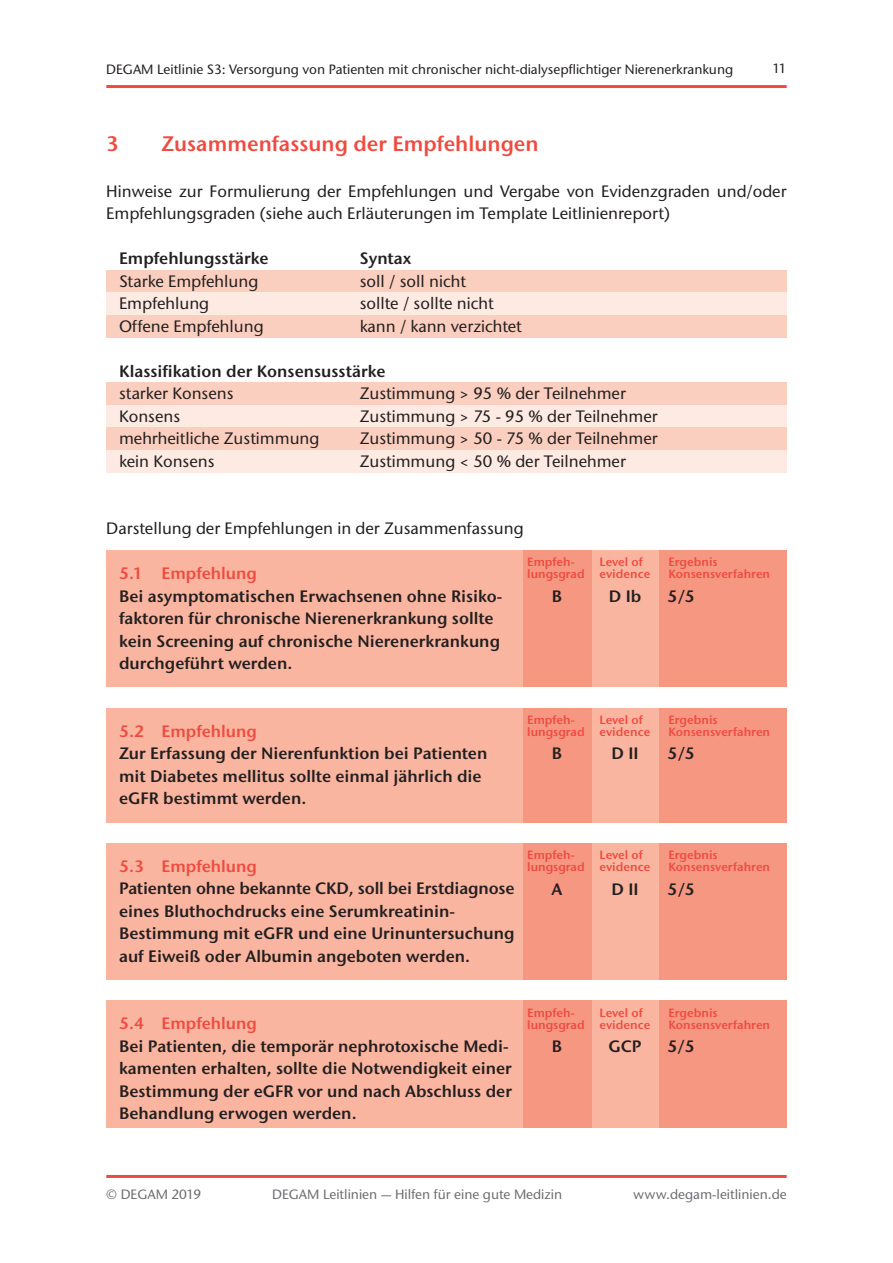
<style>
.page{position:relative;width:893px;height:1263px;background:#fff}
.page>*{position:absolute;margin:0;border:0;box-sizing:border-box;transform-origin:0 0}
.t1{font:600 21px "Stone Sans ITC Pro";color:#ef4b40}
.t2{font:600 16.5px/22.5px "Stone Sans ITC Pro";color:#231f20}
.t3{font:500 16.5px/22.5px "Stone Sans ITC Std";color:#231f20}
.t4{font:600 16.5px "Stone Sans ITC Pro";color:#ef4b40}
.t5{font:500 13.5px "Stone Sans ITC Std";color:#231f20}
.t6{font:500 13.5px "Stone Sans ITC Std";color:#6c6d70}
.t7{font:600 12px/12px "Stone Sans ITC Pro";color:#ef4b40}
</style>
<div class="page">
<div style="left:106px;top:270px;width:681px;height:23px;background:#fbcfbf"></div>
<div style="left:106px;top:293px;width:681px;height:22px;background:#fdebe3"></div>
<div style="left:106px;top:382px;width:681px;height:23px;background:#fbcfbf"></div>
<div style="left:106px;top:405px;width:681px;height:22px;background:#fdebe3"></div>
<div style="left:106px;top:450px;width:681px;height:23px;background:#fdebe3"></div>
<div style="left:106px;top:427px;width:681px;height:23px;background:#fbcfbf"></div>
<div style="left:106px;top:315px;width:681px;height:23px;background:#fbcfbf"></div>
<div style="left:106px;top:550px;width:681px;height:136px;background:#f9b5a0"></div>
<div style="left:106px;top:708px;width:681px;height:114px;background:#f9b5a0"></div>
<div style="left:106px;top:843px;width:681px;height:136px;background:#f9b5a0"></div>
<div style="left:106px;top:1000px;width:681px;height:128px;background:#f9b5a0"></div>
<div style="left:659px;top:550px;width:128px;height:136px;background:#f69782"></div>
<div style="left:659px;top:708px;width:128px;height:114px;background:#f69782"></div>
<div style="left:659px;top:843px;width:128px;height:136px;background:#f69782"></div>
<div style="left:659px;top:1000px;width:128px;height:128px;background:#f69782"></div>
<div style="left:523px;top:550px;width:68px;height:136px;background:#f69782"></div>
<div style="left:523px;top:708px;width:68px;height:114px;background:#f69782"></div>
<div style="left:523px;top:843px;width:68px;height:136px;background:#f69782"></div>
<div style="left:523px;top:1000px;width:68px;height:128px;background:#f69782"></div>
<hr style="left:106px;top:85px;width:681px;height:3px;background:#ef4b40">
<hr style="left:106px;top:1175px;width:681px;height:3px;background:#ef4b40">
<p class="t5" style="left:106px;top:61px;width:628px">DEGAM Leitlinie S3: Versorgung von Patienten mit chronischer nicht-dialysepflichtiger Nierenerkrankung</p>
<p class="t5" style="left:772px;top:60px;width:16px">11</p>
<p class="t1" style="left:106px;top:131px;width:14px">3</p>
<p class="t1" style="left:162px;top:131px;width:379px">Zusammenfassung der Empfehlungen</p>
<p class="t3" style="left:106px;top:179px;width:682px">Hinweise zur Formulierung der Empfehlungen und Vergabe von Evidenzgraden und/oder<br>Empfehlungsgraden (siehe auch Erläuterungen im Template Leitlinienreport)</p>
<p class="t2" style="left:119px;top:247px;width:151px">Empfehlungsstärke</p>
<p class="t2" style="left:360px;top:247px;width:53px">Syntax</p>
<p class="t3" style="left:119px;top:269px;width:141px">Starke Empfehlung</p>
<p class="t3" style="left:360px;top:269px;width:108px">soll / soll nicht</p>
<p class="t3" style="left:119px;top:292px;width:92px">Empfehlung</p>
<p class="t3" style="left:360px;top:292px;width:135px">sollte / sollte nicht</p>
<p class="t3" style="left:119px;top:314px;width:146px">Offene Empfehlung</p>
<p class="t3" style="left:360px;top:314px;width:163px">kann / kann verzichtet</p>
<p class="t2" style="left:119px;top:359px;width:268px">Klassifikation der Konsensusstärke</p>
<p class="t3" style="left:119px;top:382px;width:116px">starker Konsens</p>
<p class="t3" style="left:360px;top:382px;width:268px">Zustimmung &gt; 95 % der Teilnehmer</p>
<p class="t3" style="left:119px;top:404px;width:63px">Konsens</p>
<p class="t3" style="left:360px;top:404px;width:299px">Zustimmung &gt; 75 - 95 % der Teilnehmer</p>
<p class="t3" style="left:119px;top:427px;width:202px">mehrheitliche Zustimmung</p>
<p class="t3" style="left:360px;top:427px;width:299px">Zustimmung &gt; 50 - 75 % der Teilnehmer</p>
<p class="t3" style="left:119px;top:449px;width:97px">kein Konsens</p>
<p class="t3" style="left:360px;top:449px;width:268px">Zustimmung &lt; 50 % der Teilnehmer</p>
<p class="t3" style="left:106px;top:517px;width:419px">Darstellung der Empfehlungen in der Zusammenfassung</p>
<p class="t4" style="left:119px;top:563px;width:139px">5.1 Empfehlung</p>
<p class="t2" style="left:119px;top:584px;width:385px">Bei asymptomatischen Erwachsenen ohne Risiko&shy;faktoren für chronische Nierenerkrankung sollte kein Screening auf chronische Nierenerkrankung durchgeführt werden.</p>
<p class="t7" style="left:527px;top:556px;width:59px">Empfeh&shy;lungsgrad</p>
<p class="t7" style="left:600px;top:556px;width:52px">Level of evidence</p>
<p class="t7" style="left:668px;top:556px;width:103px">Ergebnis<br>Konsensverfahren</p>
<p class="t2" style="left:552px;top:585px;width:12px">B</p>
<p class="t2" style="left:609px;top:585px;width:34px">D Ib</p>
<p class="t2" style="left:668px;top:585px;width:29px">5/5</p>
<p class="t4" style="left:119px;top:720px;width:139px">5.2 Empfehlung</p>
<p class="t2" style="left:119px;top:742px;width:370px">Zur Erfassung der Nierenfunktion bei Patienten mit Diabetes mellitus sollte einmal jährlich die eGFR bestimmt werden.</p>
<p class="t7" style="left:527px;top:714px;width:59px">Empfeh&shy;lungsgrad</p>
<p class="t7" style="left:600px;top:714px;width:52px">Level of evidence</p>
<p class="t7" style="left:668px;top:714px;width:103px">Ergebnis<br>Konsensverfahren</p>
<p class="t2" style="left:552px;top:742px;width:12px">B</p>
<p class="t2" style="left:612px;top:742px;width:29px">D II</p>
<p class="t2" style="left:668px;top:742px;width:29px">5/5</p>
<p class="t4" style="left:119px;top:855px;width:139px">5.3 Empfehlung</p>
<p class="t2" style="left:119px;top:877px;width:397px">Patienten ohne bekannte CKD, soll bei Erstdiagnose eines Bluthochdrucks eine Serumkreatinin-Bestimmung mit eGFR und eine Urinuntersuchung auf Eiweiß oder Albumin angeboten werden.</p>
<p class="t7" style="left:527px;top:849px;width:59px">Empfeh&shy;lungsgrad</p>
<p class="t7" style="left:600px;top:849px;width:52px">Level of evidence</p>
<p class="t7" style="left:668px;top:849px;width:103px">Ergebnis<br>Konsensverfahren</p>
<p class="t2" style="left:552px;top:878px;width:12px">A</p>
<p class="t2" style="left:612px;top:878px;width:29px">D II</p>
<p class="t2" style="left:668px;top:878px;width:29px">5/5</p>
<p class="t4" style="left:119px;top:1013px;width:139px">5.4 Empfehlung</p>
<p class="t2" style="left:119px;top:1035px;width:394px">Bei Patienten, die temporär nephrotoxische Medi&shy;kamenten erhalten, sollte die Notwendigkeit einer Bestimmung der eGFR vor und nach Abschluss der Behandlung erwogen werden.</p>
<p class="t7" style="left:527px;top:1006px;width:59px">Empfeh&shy;lungsgrad</p>
<p class="t7" style="left:600px;top:1006px;width:52px">Level of evidence</p>
<p class="t7" style="left:668px;top:1006px;width:103px">Ergebnis<br>Konsensverfahren</p>
<p class="t2" style="left:552px;top:1035px;width:12px">B</p>
<p class="t2" style="left:608px;top:1035px;width:35px">GCP</p>
<p class="t2" style="left:668px;top:1035px;width:29px">5/5</p>
<p class="t6" style="left:106px;top:1186px;width:96px">© DEGAM 2019</p>
<p class="t6" style="left:272px;top:1186px;width:292px">DEGAM Leitlinien — Hilfen für eine gute Medizin</p>
<p class="t6" style="left:633px;top:1186px;width:155px">www.degam-leitlinien.de</p>
</div>
